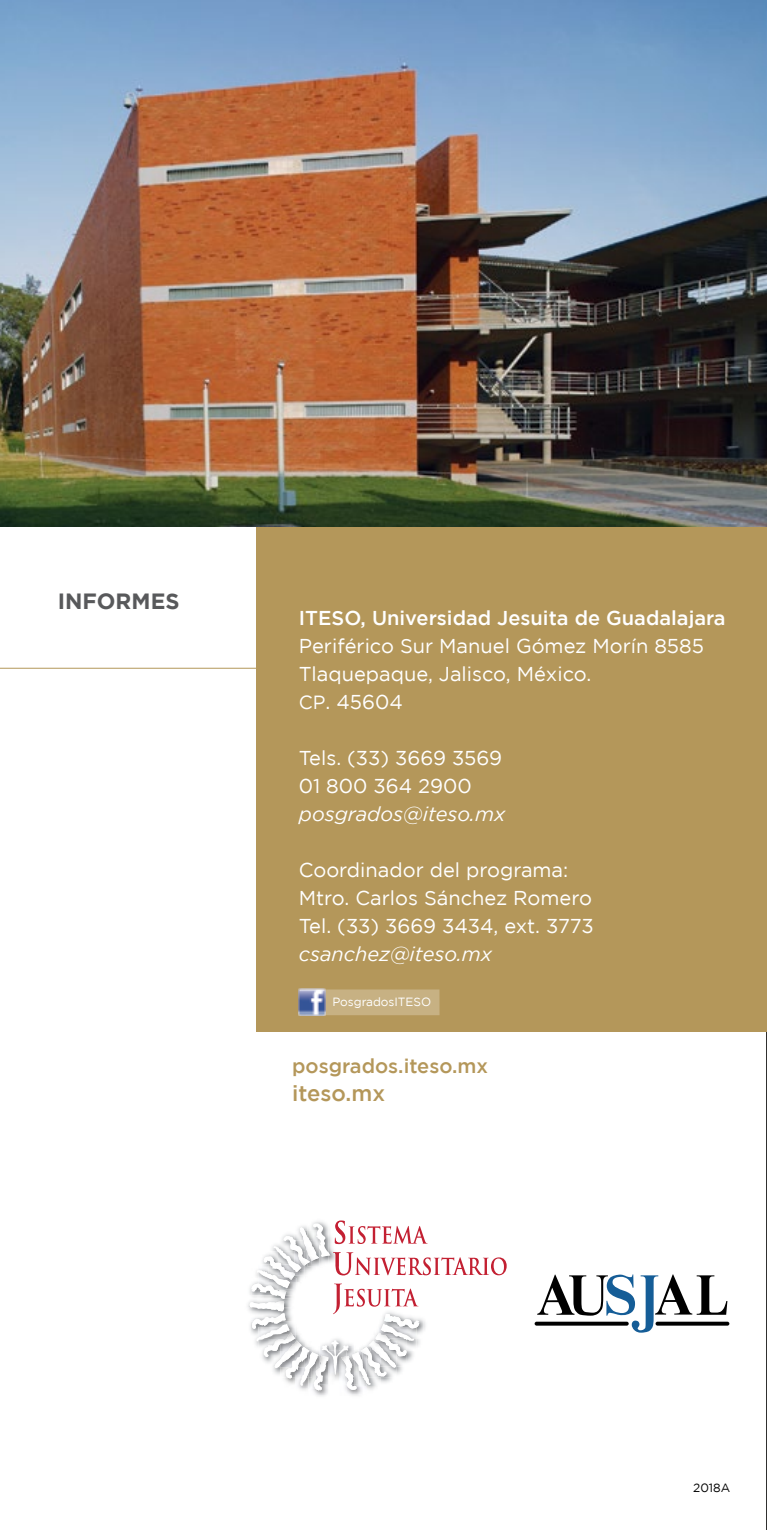
<style>
.page{position:relative;width:767px;height:1530px;background:#fff}
.page>*{position:absolute;margin:0;border:0;box-sizing:border-box;transform-origin:0 0}
.t1{font:500 22px "Gotham";color:#b4975a}
.t2{font:700 22px "Gotham";color:#58595b}
.t3{font:20px/28px "Gotham";color:#fff}
.t4{font:500 20px "Gotham";color:#fff}
.t5{font:italic 20px "Gotham";color:#fff}
.t6{font:500 20px "Gotham";color:#b4975a}
.t7{font:12px "Gotham";color:#000}
.t8{font:11.8px "Gotham";color:#fff}
.s1{font-size:19px}
</style>
<div class="page">
<hr style="left:766px;top:0;width:1px;height:1529px;background:#30302f">
<hr style="left:0;top:667px;width:272px;height:1px;background:#b4975a">
<div style="left:256px;top:527px;width:510px;height:504px;background:#b4975a"></div>
<svg style="left:249px;top:1220px;width:257px;height:174px"></svg>
<img style="left:0;top:0;width:766px;height:527px">
<svg style="left:537px;top:1274px;width:190px;height:58px"></svg>
<svg style="left:534px;top:1321px;width:94px;height:4px"></svg>
<svg style="left:655px;top:1321px;width:74px;height:4px"></svg>
<div style="left:305px;top:989px;width:134px;height:26px;background:#c7b183"></div>
<img style="left:299px;top:988px;width:26px;height:27px">
<p class="t2" style="left:58px;top:588px;width:123px">INFORMES</p>
<p class="t4" style="left:299px;top:606px;width:428px">ITESO, Universidad Jesuita de Guadalajara</p>
<p class="t3" style="left:299px;top:631px;width:406px">Periférico Sur Manuel Gómez Morín 8585<br>Tlaquepaque, Jalisco, México.<br><span class="s1">CP</span>. 45604</p>
<p class="t3" style="left:299px;top:743px;width:205px">Tels. (33) 3669 3569<br>01 800 364 2900</p>
<p class="t5" style="left:299px;top:802px;width:208px">posgrados@iteso.mx</p>
<p class="t3" style="left:299px;top:855px;width:296px">Coordinador del programa:<br>Mtro. Carlos Sánchez Romero<br>Tel. (33) 3669 3434, ext. 3773</p>
<p class="t5" style="left:299px;top:942px;width:195px">csanchez@iteso.mx</p>
<p class="t8" style="left:332px;top:995px;width:100px">PosgradosITESO</p>
<p class="t6" style="left:292px;top:1054px;width:197px">posgrados.iteso.mx</p>
<p class="t1" style="left:292px;top:1080px;width:94px">iteso.mx</p>
<p class="t7" style="left:693px;top:1480px;width:39px">2018A</p>
</div>
